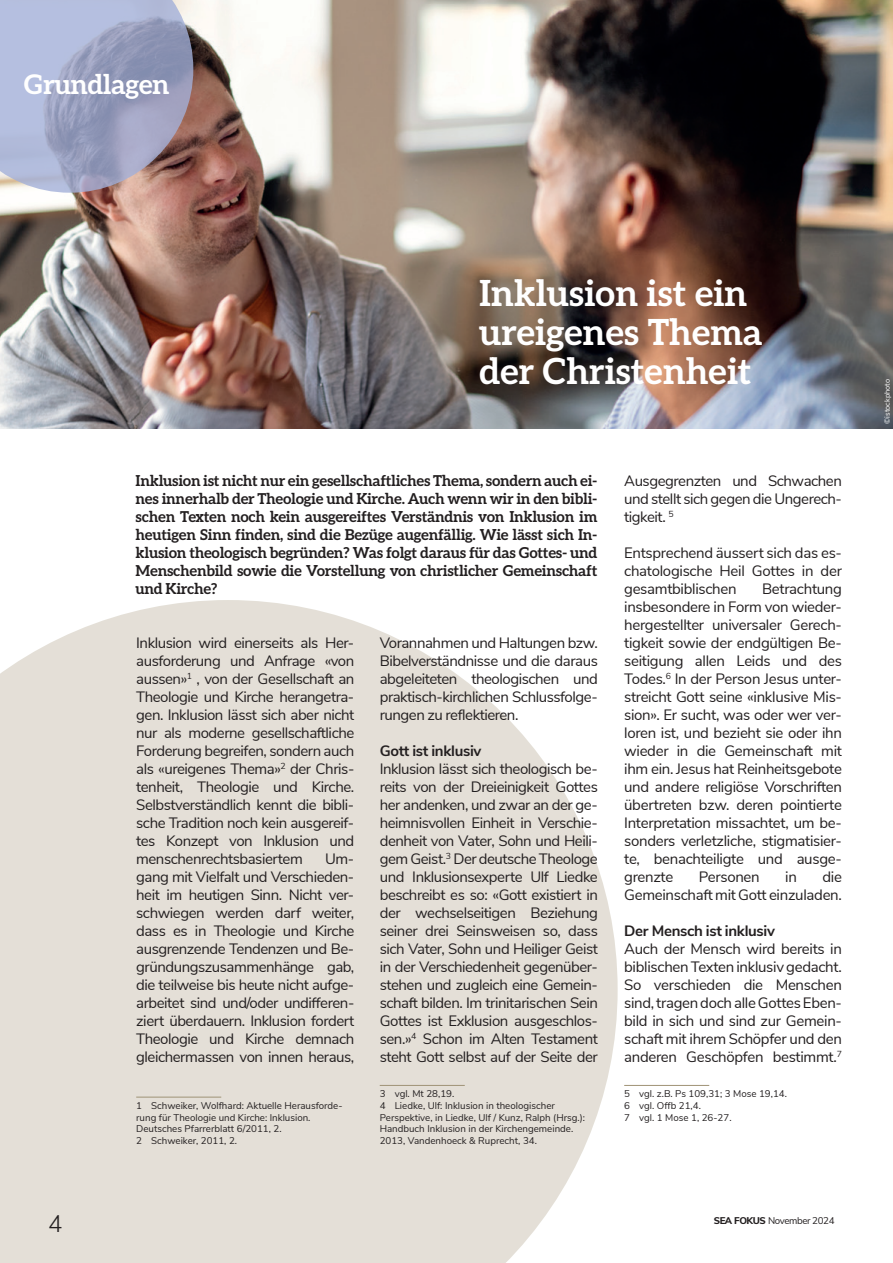
<style>
.page{position:relative;width:893px;height:1263px;background:#fff}
.page>*{position:absolute;margin:0;border:0;box-sizing:border-box;transform-origin:0 0}
.t1{font:700 36px/39px "Aleo";letter-spacing:-.01em;color:#fff}
.t2{font:700 27px "Aleo";letter-spacing:-.02em;color:#fff}
.t3{font:300 24px "Nunito Sans";color:#231f20}
.t4{font:15px/18px "Nunito Sans";letter-spacing:-.03em;color:#231f20;text-align:justify}
.t5{font:700 15px/18px "Aleo";letter-spacing:-.02em;color:#231f20;text-align:justify}
.t6{font:700 15px "Nunito Sans";letter-spacing:-.02em;color:#231f20}
.t7{font:9.75px/11.7px "Nunito Sans";color:#231f20}
.t8{font:9.75px "Nunito Sans";letter-spacing:-.04em;color:#231f20}
.t9{font:7.5px "Nunito Sans";color:#fff}
.s1{font-weight:800}
</style>
<div class="page">
<svg style="left:0;top:600px;width:618px;height:663px;background:#e7e2db"></svg>
<img style="left:0;top:0;width:893px;height:428px">
<hr style="left:380px;top:1085px;width:85px;height:1px;background:#9f9376">
<hr style="left:624px;top:1085px;width:85px;height:1px;background:#9f9376">
<svg style="left:0;top:0;width:193px;height:193px;background:#a4a6c1"></svg>
<hr style="left:136px;top:1097px;width:85px;height:1px;background:#9f9376">
<h2 class="t2" style="left:24px;top:63px;width:147px">Grundlagen</h2>
<h3 class="t3" style="left:48px;top:1207px;width:16px">4</h3>
<h1 class="t1" style="left:479px;top:272px;width:285px">Inklusion ist ein ureigenes Thema der Christenheit</h1>
<p class="t5" style="left:136px;top:471px;width:463px">Inklusion ist nicht nur ein gesellschaftliches Thema, sondern auch ei&shy;nes innerhalb der Theologie und Kirche. Auch wenn wir in den bibli&shy;schen Texten noch kein ausgereiftes Verständnis von Inklusion im heutigen Sinn finden, sind die Bezüge augenfällig. Wie lässt sich In&shy;klusion theologisch begründen? Was folgt daraus für das Gottes- und Menschenbild sowie die Vorstellung von christlicher Gemeinschaft und Kirche?</p>
<p class="t4" style="left:136px;top:633px;width:220px">Inklusion wird einerseits als Her&shy;ausforderung und Anfrage «von aussen»<sup>1</sup> , von der Gesellschaft an Theologie und Kirche herangetra&shy;gen. Inklusion lässt sich aber nicht nur als moderne gesellschaftliche Forderung begreifen, sondern auch als «ureigenes Thema»<sup>2</sup> der Chris&shy;tenheit, Theologie und Kirche.<br>Selbstverständlich kennt die bibli&shy;sche Tradition noch kein ausgereif&shy;tes Konzept von Inklusion und menschenrechtsbasiertem</p>
<p class="t4" style="left:136px;top:849px;width:220px;text-indent:189px">Um&shy;gang mit Vielfalt und Verschieden&shy;heit im heutigen Sinn. Nicht ver&shy;schwiegen werden darf weiter, dass es in Theologie und Kirche ausgrenzende Tendenzen und Be&shy;gründungszusammenhänge gab, die teilweise bis heute nicht aufge&shy;arbeitet sind und/oder undifferen&shy;ziert überdauern. Inklusion fordert Theologie und Kirche demnach gleichermassen von innen heraus,</p>
<p class="t7" style="left:136px;top:1099px;width:208px">1 Schweiker, Wolfhard: Aktuelle Herausforde&shy;rung für Theologie und Kirche: Inklusion.<br>Deutsches Pfarrerblatt 6/2011, 2.<br>2 Schweiker, 2011, 2.</p>
<p class="t4" style="left:380px;top:633px;width:220px">Vorannahmen und Haltungen bzw.<br>Bibelverständnisse und die daraus abgeleiteten theologischen und praktisch-kirchlichen Schlussfolge&shy;rungen zu reflektieren.</p>
<p class="t6" style="left:380px;top:740px;width:103px">Gott ist inklusiv</p>
<p class="t4" style="left:380px;top:759px;width:220px">Inklusion lässt sich theologisch be&shy;reits von der Dreieinigkeit Gottes her andenken, und zwar an der ge&shy;heimnisvollen Einheit in Verschie&shy;denheit von Vater, Sohn und Heili&shy;gem Geist.<sup>3</sup> Der deutsche Theologe und Inklusionsexperte Ulf Liedke beschreibt es so: «Gott existiert in der wechselseitigen Beziehung seiner drei Seinsweisen so, dass sich Vater, Sohn und Heiliger Geist in der Verschiedenheit gegenüber&shy;stehen und zugleich eine Gemein&shy;schaft bilden. Im trinitarischen Sein Gottes ist Exklusion ausgeschlos&shy;sen.»<sup>4</sup> Schon im Alten Testament steht Gott selbst auf der Seite der</p>
<p class="t7" style="left:380px;top:1087px;width:207px">3 vgl. Mt 28,19.<br>4 Liedke, Ulf: Inklusion in theologischer Perspektive, in Liedke, Ulf / Kunz, Ralph (Hrsg.):<br>Handbuch Inklusion in der Kirchengemeinde.<br>2013, Vandenhoeck &amp; Ruprecht, 34.</p>
<p class="t4" style="left:624px;top:471px;width:219px">Ausgegrenzten und Schwachen und stellt sich gegen die Ungerech&shy;tigkeit. <sup>5</sup></p>
<p class="t4" style="left:624px;top:543px;width:219px">Entsprechend äussert sich das es&shy;chatologische Heil Gottes in der gesamtbiblischen</p>
<p class="t4" style="left:624px;top:579px;width:219px;text-indent:138px">Betrachtung insbesondere in Form von wieder&shy;hergestellter universaler Gerech&shy;tigkeit sowie der endgültigen Be&shy;seitigung allen Leids und des Todes.<sup>6</sup> In der Person Jesus unter&shy;streicht Gott seine «inklusive Mis&shy;sion». Er sucht, was oder wer ver&shy;loren ist, und bezieht sie oder ihn wieder in die Gemeinschaft mit ihm ein. Jesus hat Reinheitsgebote und andere religiöse Vorschriften übertreten bzw. deren pointierte Interpretation missachtet, um be&shy;sonders verletzliche, stigmatisier&shy;te, benachteiligte und ausge&shy;grenzte</p>
<p class="t4" style="left:624px;top:867px;width:219px;text-align:right">die<br>Gemeinschaft mit Gott einzuladen.</p>
<p class="t6" style="left:624px;top:920px;width:152px">Der Mensch ist inklusiv</p>
<p class="t4" style="left:624px;top:939px;width:219px">Auch der Mensch wird bereits in biblischen Texten inklusiv gedacht.<br>So verschieden die Menschen sind, tragen doch alle Gottes Eben&shy;bild in sich und sind zur Gemein&shy;schaft mit ihrem Schöpfer und den anderen Geschöpfen bestimmt.<sup>7</sup></p>
<p class="t7" style="left:624px;top:1087px;width:164px">5 vgl. z.B. Ps 109,31; 3 Mose 19,14.<br>6 vgl. Offb 21,4.<br>7 vgl. 1 Mose 1, 26-27.</p>
<p class="t4" style="left:699px;top:867px;width:62px">Personen</p>
<p class="t4" style="left:785px;top:867px;width:13px">in</p>
<p class="t8" style="left:714px;top:1213px;width:122px"><span class="s1">SEA FOKUS</span> November 2024</p>
<p class="t9" style="left:882px;top:424px;width:46px;rotate:-90deg">©istockphoto</p>
</div>
